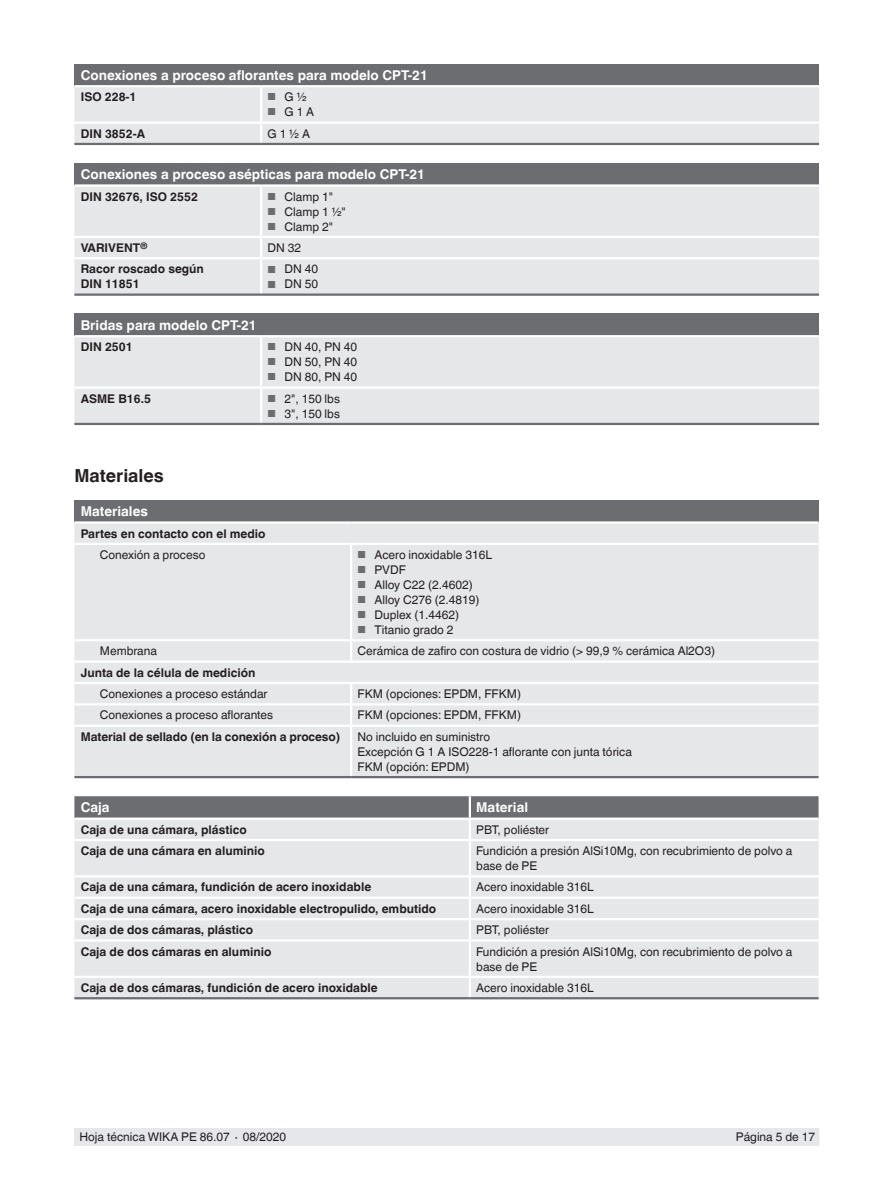
<style>
.page{position:relative;width:893px;height:1188px;background:#fff}
.page>*{position:absolute;margin:0;border:0;box-sizing:border-box;transform-origin:0 0}
.t1{font:700 18px "Helvetica World";color:#231f20}
.t2{font:700 13.5px "Helvetica World";color:#fff}
.t3{font:12px/15px "Helvetica World";color:#231f20}
.t4{font:700 12px/15px "Helvetica World";color:#231f20}
.s1{font-size:10.2px;color:#6c6d70}
</style>
<div class="page">
<div style="left:75px;top:1128px;width:744px;height:17px;background:#e6e7e9"></div>
<div style="left:74px;top:64px;width:745px;height:22px;background:#6c6d70"></div>
<div style="left:74px;top:87px;width:745px;height:56px;background:#e6e7e9"></div>
<hr style="left:74px;top:85px;width:187px;height:2px;background:#fff">
<hr style="left:261px;top:85px;width:558px;height:2px;background:#fff">
<hr style="left:260px;top:87px;width:2px;height:34px;background:#fff">
<hr style="left:74px;top:121px;width:187px;height:3px;background:#fff">
<hr style="left:261px;top:121px;width:558px;height:3px;background:#fff">
<svg style="left:260px;top:124px;width:2px;height:19px"></svg>
<hr style="left:74px;top:143px;width:187px;height:2px;background:#6c6d70">
<hr style="left:261px;top:143px;width:558px;height:2px;background:#6c6d70">
<div style="left:74px;top:163px;width:745px;height:23px;background:#6c6d70"></div>
<div style="left:74px;top:187px;width:745px;height:107px;background:#e6e7e9"></div>
<hr style="left:74px;top:184px;width:187px;height:3px;background:#fff">
<hr style="left:261px;top:184px;width:558px;height:3px;background:#fff">
<hr style="left:260px;top:187px;width:2px;height:49px;background:#fff">
<hr style="left:74px;top:236px;width:187px;height:2px;background:#fff">
<hr style="left:261px;top:236px;width:558px;height:2px;background:#fff">
<svg style="left:260px;top:238px;width:2px;height:19px"></svg>
<hr style="left:74px;top:257px;width:187px;height:2px;background:#fff">
<hr style="left:261px;top:257px;width:558px;height:2px;background:#fff">
<hr style="left:260px;top:259px;width:2px;height:35px;background:#fff">
<hr style="left:74px;top:294px;width:187px;height:2px;background:#6c6d70">
<hr style="left:261px;top:294px;width:558px;height:2px;background:#6c6d70">
<div style="left:74px;top:314px;width:745px;height:22px;background:#6c6d70"></div>
<div style="left:74px;top:337px;width:745px;height:86px;background:#e6e7e9"></div>
<hr style="left:74px;top:335px;width:187px;height:2px;background:#fff">
<hr style="left:261px;top:335px;width:558px;height:2px;background:#fff">
<hr style="left:260px;top:337px;width:2px;height:49px;background:#fff">
<hr style="left:74px;top:386px;width:187px;height:3px;background:#fff">
<hr style="left:261px;top:386px;width:558px;height:3px;background:#fff">
<hr style="left:260px;top:389px;width:2px;height:34px;background:#fff">
<hr style="left:74px;top:423px;width:187px;height:2px;background:#6c6d70">
<hr style="left:261px;top:423px;width:558px;height:2px;background:#6c6d70">
<div style="left:74px;top:500px;width:745px;height:23px;background:#6c6d70"></div>
<div style="left:74px;top:524px;width:745px;height:252px;background:#e6e7e9"></div>
<hr style="left:74px;top:521px;width:277px;height:3px;background:#fff">
<hr style="left:351px;top:521px;width:468px;height:3px;background:#fff">
<hr style="left:74px;top:543px;width:277px;height:2px;background:#fff">
<hr style="left:351px;top:543px;width:468px;height:2px;background:#fff">
<hr style="left:350px;top:545px;width:2px;height:94px;background:#fff">
<hr style="left:74px;top:639px;width:277px;height:2px;background:#fff">
<hr style="left:351px;top:639px;width:468px;height:2px;background:#fff">
<hr style="left:350px;top:641px;width:2px;height:20px;background:#fff">
<hr style="left:74px;top:661px;width:277px;height:2px;background:#fff">
<hr style="left:351px;top:661px;width:468px;height:2px;background:#fff">
<hr style="left:74px;top:682px;width:277px;height:2px;background:#fff">
<hr style="left:351px;top:682px;width:468px;height:2px;background:#fff">
<svg style="left:350px;top:684px;width:2px;height:19px"></svg>
<hr style="left:74px;top:703px;width:277px;height:2px;background:#fff">
<hr style="left:351px;top:703px;width:468px;height:2px;background:#fff">
<hr style="left:350px;top:705px;width:2px;height:20px;background:#fff">
<hr style="left:74px;top:725px;width:277px;height:2px;background:#fff">
<hr style="left:351px;top:725px;width:468px;height:2px;background:#fff">
<hr style="left:350px;top:727px;width:2px;height:49px;background:#fff">
<hr style="left:74px;top:776px;width:277px;height:2px;background:#6c6d70">
<hr style="left:351px;top:776px;width:468px;height:2px;background:#6c6d70">
<div style="left:74px;top:841px;width:745px;height:156px;background:#e6e7e9"></div>
<svg style="left:74px;top:796px;width:745px;height:43px;background:#a7a8aa"></svg>
<hr style="left:469px;top:841px;width:2px;height:34px;background:#fff">
<hr style="left:74px;top:875px;width:396px;height:3px;background:#fff">
<hr style="left:470px;top:875px;width:349px;height:3px;background:#fff">
<hr style="left:74px;top:897px;width:396px;height:2px;background:#fff">
<hr style="left:470px;top:897px;width:349px;height:2px;background:#fff">
<hr style="left:74px;top:918px;width:396px;height:2px;background:#fff">
<hr style="left:470px;top:918px;width:349px;height:2px;background:#fff">
<svg style="left:469px;top:878px;width:2px;height:61px"></svg>
<hr style="left:74px;top:939px;width:396px;height:3px;background:#fff">
<hr style="left:470px;top:939px;width:349px;height:3px;background:#fff">
<hr style="left:469px;top:942px;width:2px;height:34px;background:#fff">
<hr style="left:74px;top:976px;width:396px;height:2px;background:#fff">
<hr style="left:470px;top:976px;width:349px;height:2px;background:#fff">
<svg style="left:469px;top:978px;width:2px;height:19px"></svg>
<hr style="left:74px;top:997px;width:396px;height:2px;background:#6c6d70">
<hr style="left:470px;top:997px;width:349px;height:2px;background:#6c6d70">
<hr style="left:74px;top:818px;width:396px;height:2px;background:#fff">
<hr style="left:470px;top:818px;width:349px;height:2px;background:#fff">
<p class="t2" style="left:81px;top:67px;width:349px">Conexiones a proceso aflorantes para modelo CPT-21</p>
<p class="t4" style="left:81px;top:90px;width:57px">ISO 228-1</p>
<p class="t3" style="left:267px;top:90px;width:41px"><span class="s1">■</span> G ½</p>
<p class="t3" style="left:267px;top:105px;width:48px"><span class="s1">■</span> G 1 A</p>
<p class="t4" style="left:81px;top:126px;width:66px">DIN 3852-A</p>
<p class="t3" style="left:267px;top:126px;width:44px">G 1 ½ A</p>
<p class="t2" style="left:81px;top:167px;width:346px">Conexiones a proceso asépticas para modelo CPT-21</p>
<p class="t4" style="left:81px;top:189px;width:119px">DIN 32676, ISO 2552</p>
<p class="t3" style="left:267px;top:189px;width:67px"><span class="s1">■</span> Clamp 1"</p>
<p class="t3" style="left:267px;top:204px;width:80px"><span class="s1">■</span> Clamp 1 ½"</p>
<p class="t3" style="left:267px;top:219px;width:67px"><span class="s1">■</span> Clamp 2"</p>
<p class="t4" style="left:81px;top:240px;width:68px">VARIVENT<sup>®</sup></p>
<p class="t3" style="left:267px;top:240px;width:35px">DN 32</p>
<p class="t4" style="left:81px;top:262px;width:125px">Racor roscado según<br>DIN 11851</p>
<p class="t3" style="left:267px;top:262px;width:52px"><span class="s1">■</span> DN 40</p>
<p class="t3" style="left:267px;top:277px;width:52px"><span class="s1">■</span> DN 50</p>
<p class="t2" style="left:81px;top:317px;width:177px">Bridas para modelo CPT-21</p>
<p class="t4" style="left:81px;top:340px;width:53px">DIN 2501</p>
<p class="t3" style="left:267px;top:340px;width:91px"><span class="s1">■</span> DN 40, PN 40</p>
<p class="t3" style="left:267px;top:355px;width:91px"><span class="s1">■</span> DN 50, PN 40</p>
<p class="t3" style="left:267px;top:370px;width:91px"><span class="s1">■</span> DN 80, PN 40</p>
<p class="t4" style="left:81px;top:391px;width:72px">ASME B16.5</p>
<p class="t3" style="left:267px;top:391px;width:74px"><span class="s1">■</span> 2", 150 lbs</p>
<p class="t3" style="left:267px;top:406px;width:74px"><span class="s1">■</span> 3", 150 lbs</p>
<h1 class="t1" style="left:74px;top:465px;width:91px">Materiales</h1>
<p class="t2" style="left:81px;top:504px;width:69px">Materiales</p>
<p class="t4" style="left:81px;top:526px;width:186px">Partes en contacto con el medio</p>
<p class="t3" style="left:100px;top:547px;width:107px">Conexión a proceso</p>
<p class="t3" style="left:357px;top:547px;width:136px"><span class="s1">■</span> Acero inoxidable 316L</p>
<p class="t3" style="left:357px;top:562px;width:50px"><span class="s1">■</span> PVDF</p>
<p class="t3" style="left:357px;top:577px;width:117px"><span class="s1">■</span> Alloy C22 (2.4602)</p>
<p class="t3" style="left:357px;top:592px;width:123px"><span class="s1">■</span> Alloy C276 (2.4819)</p>
<p class="t3" style="left:357px;top:607px;width:103px"><span class="s1">■</span> Duplex (1.4462)</p>
<p class="t3" style="left:357px;top:622px;width:97px"><span class="s1">■</span> Titanio grado 2</p>
<p class="t3" style="left:100px;top:644px;width:59px">Membrana</p>
<p class="t3" style="left:357px;top:644px;width:359px">Cerámica de zafiro con costura de vidrio (&gt; 99,9 % cerámica Al2O3)</p>
<p class="t4" style="left:81px;top:665px;width:176px">Junta de la célula de medición</p>
<p class="t3" style="left:100px;top:686px;width:169px">Conexiones a proceso estándar</p>
<p class="t3" style="left:357px;top:686px;width:165px">FKM (opciones: EPDM, FFKM)</p>
<p class="t3" style="left:100px;top:708px;width:175px">Conexiones a proceso aflorantes</p>
<p class="t3" style="left:357px;top:708px;width:165px">FKM (opciones: EPDM, FFKM)</p>
<p class="t4" style="left:81px;top:729px;width:261px">Material de sellado (en la conexión a proceso)</p>
<p class="t3" style="left:357px;top:729px;width:276px">No incluido en suministro<br>Excepción G 1 A ISO228-1 aflorante con junta tórica<br>FKM (opción: EPDM)</p>
<p class="t2" style="left:81px;top:800px;width:30px">Caja</p>
<p class="t2" style="left:476px;top:800px;width:53px">Material</p>
<p class="t4" style="left:81px;top:822px;width:167px">Caja de una cámara, plástico</p>
<p class="t3" style="left:476px;top:822px;width:74px">PBT, poliéster</p>
<p class="t4" style="left:81px;top:843px;width:185px">Caja de una cámara en aluminio</p>
<p class="t3" style="left:476px;top:843px;width:318px">Fundición a presión AlSi10Mg, con recubrimiento de polvo a base de PE</p>
<p class="t4" style="left:81px;top:880px;width:292px">Caja de una cámara, fundición de acero inoxidable</p>
<p class="t3" style="left:476px;top:880px;width:119px">Acero inoxidable 316L</p>
<p class="t4" style="left:81px;top:901px;width:357px">Caja de una cámara, acero inoxidable electropulido, embutido</p>
<p class="t3" style="left:476px;top:901px;width:119px">Acero inoxidable 316L</p>
<p class="t4" style="left:81px;top:923px;width:174px">Caja de dos cámaras, plástico</p>
<p class="t3" style="left:476px;top:923px;width:74px">PBT, poliéster</p>
<p class="t4" style="left:81px;top:944px;width:192px">Caja de dos cámaras en aluminio</p>
<p class="t3" style="left:476px;top:944px;width:318px">Fundición a presión AlSi10Mg, con recubrimiento de polvo a base de PE</p>
<p class="t4" style="left:81px;top:980px;width:298px">Caja de dos cámaras, fundición de acero inoxidable</p>
<p class="t3" style="left:476px;top:980px;width:119px">Acero inoxidable 316L</p>
<p class="t3" style="left:80px;top:1130px;width:208px">Hoja técnica WIKA PE 86.07 ∙ 08/2020</p>
<p class="t3" style="left:736px;top:1130px;width:81px">Página 5 de 17</p>
</div>
